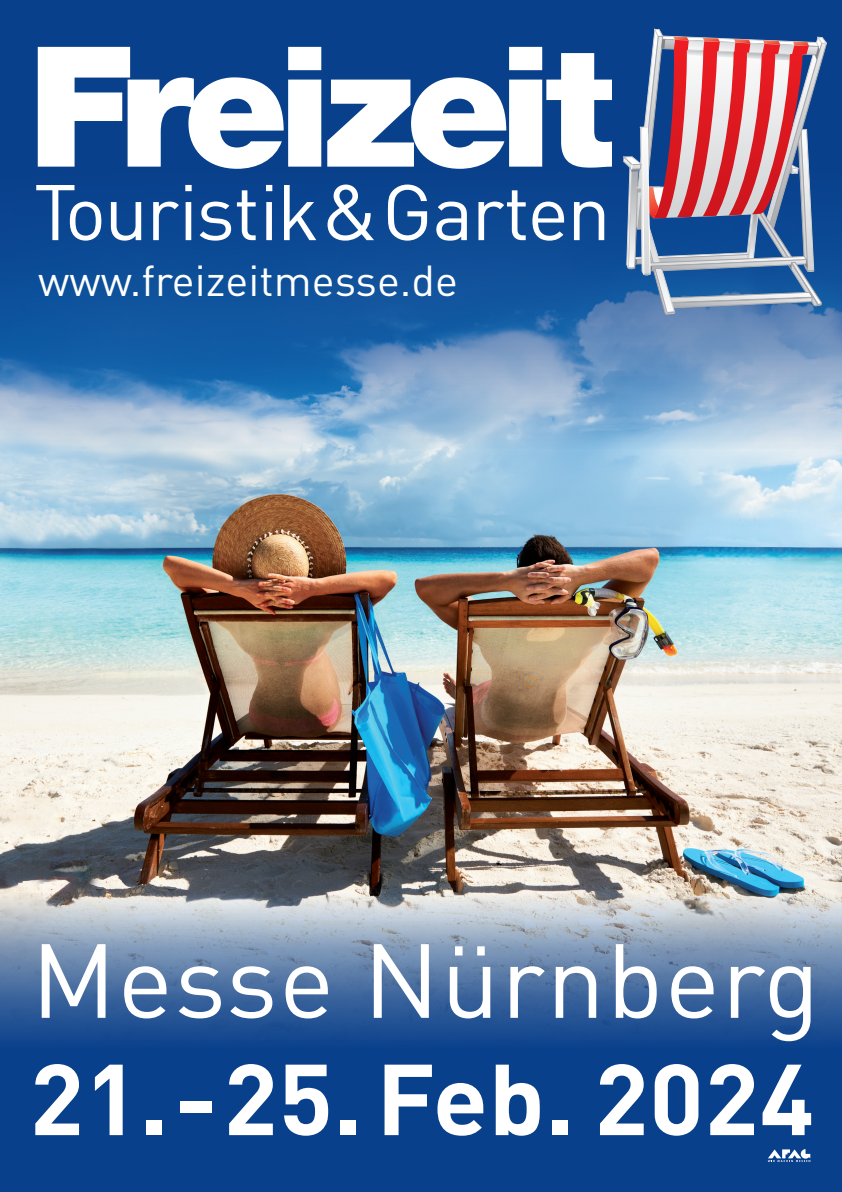
<style>
.page{position:relative;width:842px;height:1192px;background:#fff}
.page>*{position:absolute;margin:0;border:0;box-sizing:border-box;transform-origin:0 0}
.t1{font:103.5px "DIN Pro";letter-spacing:.01em;color:#fff}
.t2{font:700 99px "DIN Pro";letter-spacing:.005em;color:#fff}
.t3{font:77.45px "DIN Pro";letter-spacing:-.025em;color:#fff}
.t4{font:42.8px "DIN Pro";color:#fff}
</style>
<div class="page">
<img style="left:0;top:449px;width:842px;height:445px">
<svg style="left:0;top:152px;width:842px;height:297px;background:#4175af"></svg>
<div style="left:0;top:0;width:842px;height:152px;background:#09408c"></div>
<div style="left:0;top:1056px;width:842px;height:136px;background:#09408c"></div>
<svg style="left:0;top:894px;width:842px;height:162px;background:#6281aa"></svg>
<svg style="left:768px;top:1149px;width:42px;height:13px"></svg>
<svg style="left:38px;top:47px;width:283px;height:122px"></svg>
<svg style="left:327px;top:47px;width:285px;height:122px"></svg>
<svg style="left:623px;top:29px;width:204px;height:285px"></svg>
<h3 class="t3" style="left:34px;top:160px;width:578px">Touristik&amp;Garten</h3>
<p class="t4" style="left:38px;top:251px;width:421px">www.freizeitmesse.de</p>
<h1 class="t1" style="left:31px;top:910px;width:790px">Messe Nürnberg</h1>
<h2 class="t2" style="left:29px;top:1032px;width:786px">21.-25.Feb. 2024</h2>
</div>
